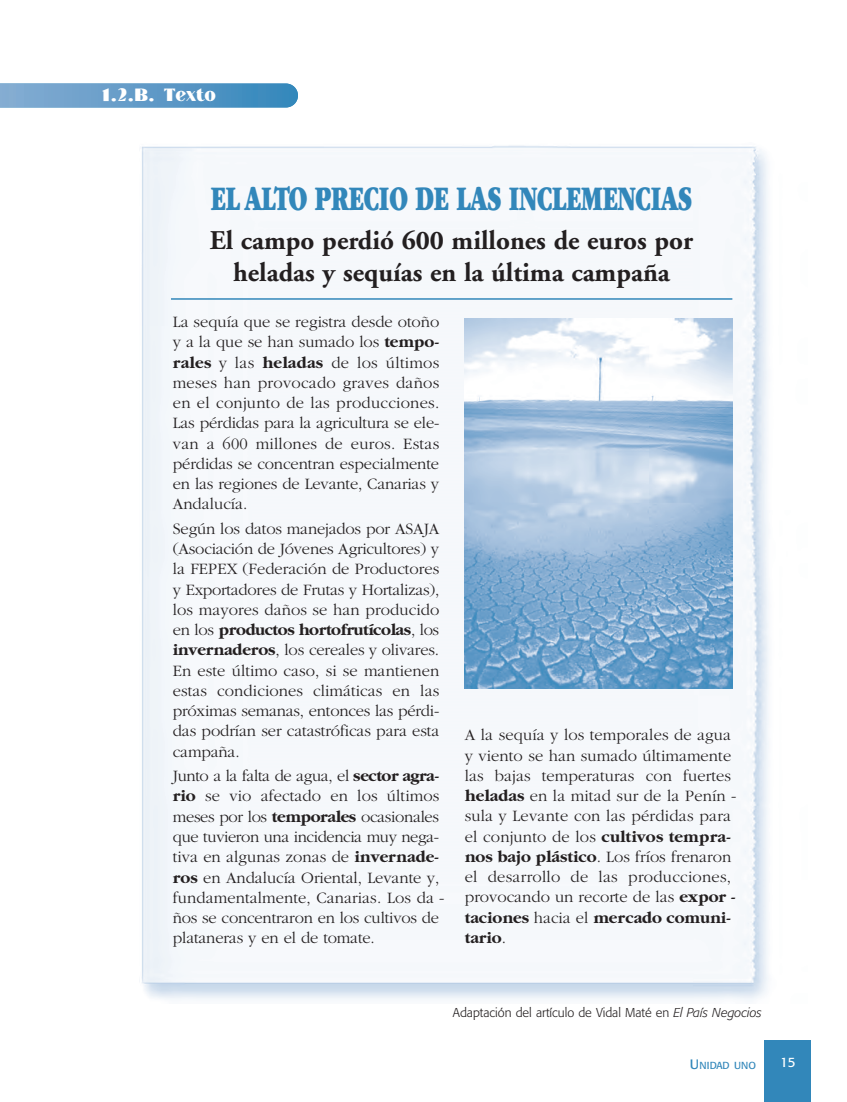
<style>
.page{position:relative;width:847px;height:1102px;background:#fff}
.page>*{position:absolute;margin:0;border:0;box-sizing:border-box;transform-origin:0 0}
.t1{font:900 36px "Garamond";letter-spacing:-.035em;color:#3287ba;scale:.65 1}
.t2{font:700 27px/32.4px "Adobe Garamond";color:#231f20;text-align:center}
.t3{font:700 21px "Camion";color:#fff}
.t4{font:300 16.5px/20.2px "Garamond";color:#231f20;text-align:justify}
.t5{font:13.5px "Formata";color:#fff}
.t6{font:300 12.75px "Formata";color:#231f20}
.t7{font:10.2px "Formata";letter-spacing:.01em;color:#3287ba}
.s1{font-weight:700}
.s2{font-style:italic}
.s3{font-size:13.5px}
</style>
<div class="page">
<svg style="left:0;top:83px;width:298px;height:24px;background:#619bc7"></svg>
<div style="left:764px;top:1040px;width:46px;height:61px;background:#3287ba"></div>
<div style="left:141px;top:145px;width:628px;height:856px;background:#f5f8fb"></div>
<hr style="left:171px;top:298px;width:561px;height:2px;background:#3287ba">
<img style="left:464px;top:318px;width:268px;height:370px">
<p class="t3" style="left:102px;top:81px;width:115px">1.2.B. Texto</p>
<h1 class="t1" style="left:210px;top:187px;width:742px">EL ALTO PRECIO DE LAS INCLEMENCIAS</h1>
<h2 class="t2" style="left:210px;top:226px;width:484px">El campo perdió 600 millones de euros por heladas y sequías en la última campaña</h2>
<p class="t4" style="left:173px;top:311px;width:268px">La sequía que se registra desde otoño y a la que se han sumado los <span class="s1">tempo&shy;rales</span> y las <span class="s1">heladas</span> de los últimos meses han provocado graves daños en el conjunto de las producciones.<br>Las pérdidas para la agricultura se ele&shy;van a 600 millones de euros. Estas pérdidas se concentran especialmente en las regiones de Levante, Ca na rias y An da lucía.</p>
<p class="t4" style="left:173px;top:518px;width:268px">Según los datos manejados por ASAJA (Asociación de Jóvenes Agri cul to res) y la FEPEX (Federación de Pro duc tores y Exportadores de Frutas y Hor ta li zas), los mayores daños se han producido en los <span class="s1">productos hortofrutícolas</span>, los <span class="s1">invernaderos</span>, los cereales y olivares.<br>En este último caso, si se mantienen estas condiciones climáticas en las próximas semanas, entonces las pérdi&shy;das podrían ser catastróficas para esta campaña.</p>
<p class="t4" style="left:173px;top:765px;width:273px;text-align:left">Junto a la falta de agua, el <span class="s1">sector agra&shy;rio</span> se vio afectado en los últimos meses por los <span class="s1">temporales</span> ocasionales que tuvieron una incidencia muy nega&shy;tiva en algunas zonas de <span class="s1">invernade&shy;ros</span> en Andalucía Orien tal, Le van te y, fundamentalmente, Ca na rias. Los da - ños se concentraron en los cultivos de plataneras y en el de tomate.</p>
<p class="t4" style="left:464px;top:724px;width:273px;text-align:left">A la sequía y los temporales de agua y viento se han sumado últimamente las bajas temperaturas con fuertes <span class="s1">heladas</span> en la mitad sur de la Pe nín - sula y Levante con las pérdidas para el conjunto de los <span class="s1">cultivos tempra&shy;nos ba jo plástico</span>. Los fríos frenaron el desa rrollo de las producciones, provocando un recorte de las <span class="s1">expor - taciones</span> hacia el <span class="s1">mercado comuni - tario</span>.</p>
<p class="t6" style="left:452px;top:1007px;width:310px">Adaptación del artículo de Vidal Maté en <span class="s2">El País Negocios</span></p>
<p class="t7" style="left:689px;top:1061px;width:68px"><span class="s3">U</span>NIDAD UNO</p>
<p class="t5" style="left:779px;top:1056px;width:17px">15</p>
</div>
